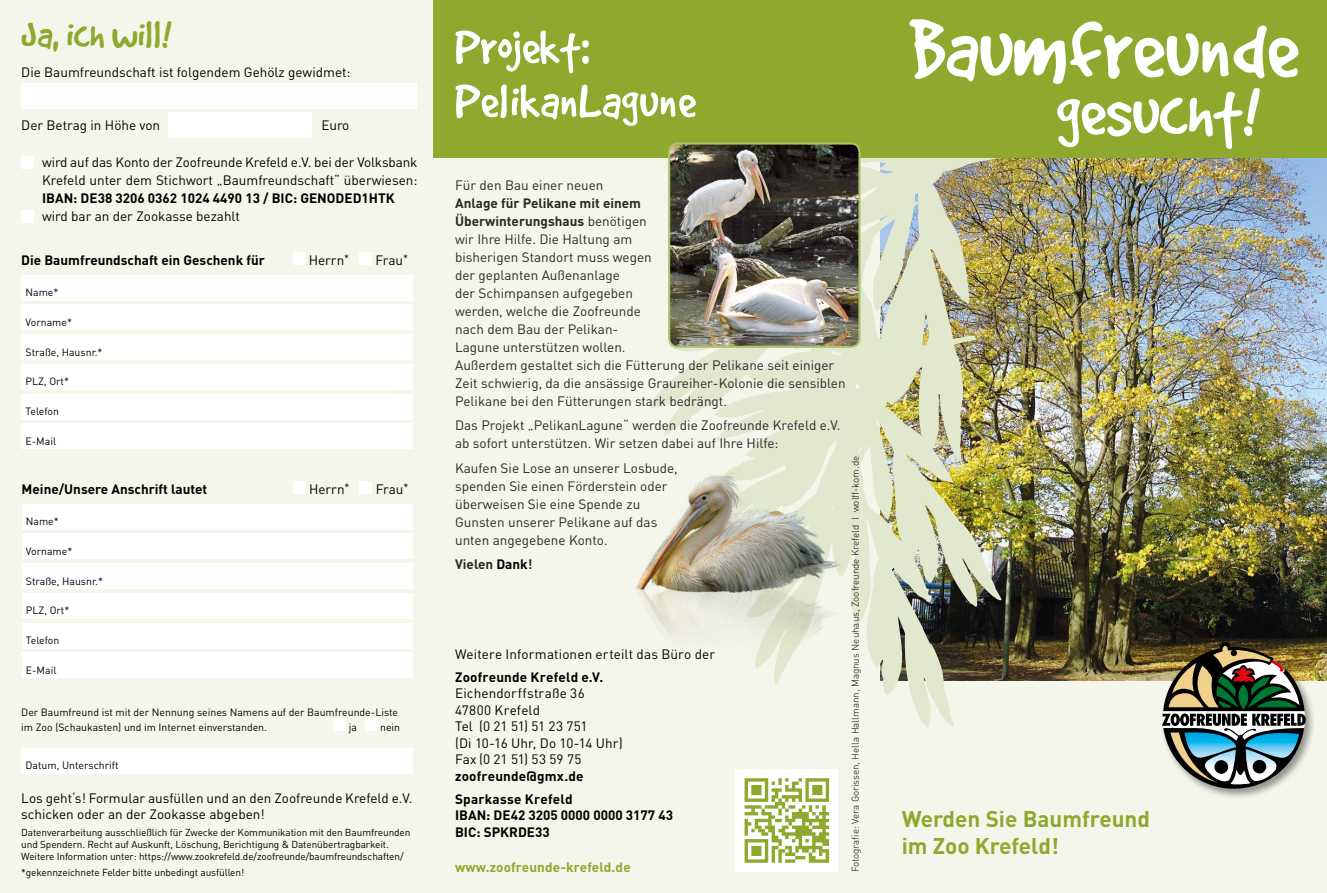
<style>
.page{position:relative;width:1327px;height:893px;background:#f4f6eb}
.page>*{position:absolute;margin:0;border:0;box-sizing:border-box;transform-origin:0 0}
.t1{font:93.3px "Good Dog Plain";color:#fff}
.t2{font:75px "Good Dog Plain";color:#fff}
.t3{font:52.5px/54px "Good Dog Plain";letter-spacing:.01em;color:#fff}
.t4{font:42px "Good Dog Plain";color:#8fa82e}
.t5{font:700 22.5px/27px "DIN";color:#8fa82e}
.t6{font:13.5px/18px "DIN";color:#282827}
.t7{font:13.5px/16.5px "DIN";color:#000}
.t8{font:700 13.5px/23px "DIN";color:#000}
.t9{font:700 13.5px "DIN";letter-spacing:.01em;color:#8fa82e}
.t10{font:700 13.5px "DIN";color:#282827}
.t11{font:10.5px/14.9px "DIN";color:#000}
.t12{font:10.05px/12px "DIN";letter-spacing:-.01em;color:#000}
.t13{font:300 9.75px "DIN";color:#000}
.s1{font-weight:700}
.s2{color:#000}
</style>
<div class="page">
<img style="left:1001px;top:157px;width:326px;height:523px">
<img style="left:649px;top:157px;width:421px;height:419px">
<img style="left:708px;top:335px;width:293px;height:393px">
<div style="left:434px;top:0;width:893px;height:157px;background:#8fa82e"></div>
<div style="left:1160px;top:640px;width:156px;height:159px;background:#000;opacity:.4"></div>
<img style="left:1162px;top:642px;width:143px;height:148px">
<div style="left:736px;top:769px;width:102px;height:102px;background:#fff"></div>
<svg style="left:744px;top:778px;width:85px;height:85px"></svg>
<img style="left:636px;top:472px;width:207px;height:238px">
<img style="left:669px;top:145px;width:190px;height:202px">
<div style="left:668px;top:142px;width:192px;height:206px;border:2px solid #b1c06e;border-radius:9px"></div>
<div style="left:21px;top:83px;width:396px;height:25px;background:#fff"></div>
<div style="left:168px;top:113px;width:143px;height:25px;background:#fff"></div>
<div style="left:21px;top:156px;width:13px;height:13px;background:#fff"></div>
<div style="left:21px;top:210px;width:13px;height:13px;background:#fff"></div>
<div style="left:293px;top:253px;width:12px;height:12px;background:#fff"></div>
<div style="left:359px;top:253px;width:13px;height:12px;background:#fff"></div>
<div style="left:21px;top:275px;width:391px;height:25px;background:#fff"></div>
<div style="left:21px;top:305px;width:391px;height:25px;background:#fff"></div>
<div style="left:21px;top:334px;width:391px;height:26px;background:#fff"></div>
<div style="left:21px;top:364px;width:391px;height:26px;background:#fff"></div>
<div style="left:21px;top:394px;width:391px;height:25px;background:#fff"></div>
<div style="left:21px;top:424px;width:391px;height:25px;background:#fff"></div>
<div style="left:293px;top:481px;width:13px;height:13px;background:#fff"></div>
<div style="left:360px;top:481px;width:12px;height:13px;background:#fff"></div>
<div style="left:22px;top:504px;width:390px;height:25px;background:#fff"></div>
<div style="left:22px;top:533px;width:390px;height:26px;background:#fff"></div>
<div style="left:22px;top:563px;width:390px;height:26px;background:#fff"></div>
<div style="left:22px;top:593px;width:390px;height:26px;background:#fff"></div>
<div style="left:22px;top:623px;width:390px;height:25px;background:#fff"></div>
<div style="left:22px;top:653px;width:390px;height:25px;background:#fff"></div>
<div style="left:21px;top:748px;width:391px;height:25px;background:#fff"></div>
<div style="left:333px;top:718px;width:13px;height:13px;background:#fff"></div>
<div style="left:365px;top:718px;width:12px;height:13px;background:#fff"></div>
<h3 class="t4" style="left:21px;top:14px;width:152px">Ja, ich will!</h3>
<p class="t7" style="left:21px;top:64px;width:331px">Die Baumfreundschaft ist folgendem Gehölz gewidmet:</p>
<p class="t7" style="left:21px;top:117px;width:140px">Der Betrag in Höhe von</p>
<p class="t7" style="left:321px;top:117px;width:30px">Euro</p>
<p class="t7" style="left:42px;top:153px;width:377px;line-height:18px">wird auf das Konto der Zoofreunde Krefeld e.V. bei der Volksbank<br>Krefeld unter dem Stichwort „Baumfreundschaft“ überwiesen:</p>
<p class="t8" style="left:42px;top:186px;width:354px">IBAN: DE38 3206 0362 1024 4490 13 / BIC: GENODED1HTK</p>
<p class="t7" style="left:42px;top:208px;width:199px">wird bar an der Zookasse bezahlt</p>
<p class="t8" style="left:21px;top:248px;width:245px">Die Baumfreundschaft ein Geschenk für</p>
<p class="t7" style="left:309px;top:252px;width:42px">Herrn<sup>*</sup></p>
<p class="t7" style="left:375px;top:252px;width:34px">Frau<sup>*</sup></p>
<p class="t11" style="left:26px;top:285px;width:34px">Name*</p>
<p class="t11" style="left:26px;top:314px;width:48px">Vorname*</p>
<p class="t11" style="left:26px;top:344px;width:79px">Straße, Hausnr.*</p>
<p class="t11" style="left:26px;top:374px;width:45px">PLZ, Ort*</p>
<p class="t11" style="left:26px;top:404px;width:35px">Telefon</p>
<p class="t11" style="left:26px;top:433px;width:32px">E-Mail</p>
<p class="t8" style="left:22px;top:477px;width:187px">Meine/Unsere Anschrift lautet</p>
<p class="t7" style="left:309px;top:481px;width:42px">Herrn<sup>*</sup></p>
<p class="t7" style="left:376px;top:481px;width:34px">Frau<sup>*</sup></p>
<p class="t11" style="left:26px;top:514px;width:34px">Name*</p>
<p class="t11" style="left:26px;top:543px;width:48px">Vorname*</p>
<p class="t11" style="left:26px;top:573px;width:79px">Straße, Hausnr.*</p>
<p class="t11" style="left:26px;top:603px;width:45px">PLZ, Ort*</p>
<p class="t11" style="left:26px;top:633px;width:35px">Telefon</p>
<p class="t11" style="left:26px;top:662px;width:32px">E-Mail</p>
<p class="t11" style="left:21px;top:705px;width:378px">Der Baumfreund ist mit der Nennung seines Namens auf der Baumfreunde-Liste im Zoo (Schaukasten) und im Internet einverstanden.</p>
<p class="t11" style="left:349px;top:720px;width:10px">ja</p>
<p class="t11" style="left:380px;top:720px;width:22px">nein</p>
<p class="t11" style="left:26px;top:758px;width:95px">Datum, Unterschrift</p>
<p class="t7" style="left:21px;top:790px;width:393px">Los geht‘s! Formular ausfüllen und an den Zoofreunde Krefeld e.V. schicken oder an der Zookasse abgeben!</p>
<p class="t12" style="left:21px;top:826px;width:391px">Datenverarbeitung ausschließlich für Zwecke der Kommunikation mit den Baumfreunden und Spendern. Recht auf Auskunft, Löschung, Berichtigung &amp; Datenübertragbarkeit.<br>Weitere Information unter: https://www.zookrefeld.de/zoofreunde/baumfreundschaften/</p>
<p class="t12" style="left:21px;top:866px;width:224px">*gekennzeichnete Felder bitte unbedingt ausfüllen!</p>
<h3 class="t3" style="left:455px;top:21px;width:242px">Projekt:<br>PelikanLagune</h3>
<p class="t6" style="left:455px;top:176px;width:150px">Für den Bau einer neuen</p>
<p class="t6" style="left:455px;top:194px;width:392px"><span class="s1">Anlage für Pelikane mit einem<br>Überwinterungshaus</span> benötigen<br>wir Ihre Hilfe. Die Haltung am<br>bisherigen Standort muss wegen<br>der geplanten Außenanlage<br>der Schimpansen aufgegeben<br>werden, welche die Zoofreunde<br>nach dem Bau der Pelikan-<br>Lagune unterstützen wollen.<br>Außerdem gestaltet sich die Fütterung der Pelikane seit einiger Zeit schwierig, da die ansässige Graureiher-Kolonie die sensiblen Pelikane bei den Fütterungen stark bedrängt.</p>
<p class="t6" style="left:455px;top:416px;width:387px">Das Projekt „PelikanLagune“ werden die Zoofreunde Krefeld e.V. ab sofort unterstützen. Wir setzen dabei auf Ihre Hilfe:</p>
<p class="t6" style="left:455px;top:458px;width:224px">Kaufen Sie Lose an unserer Losbude, spenden Sie einen Förderstein oder überweisen Sie eine Spende zu<br>Gunsten unserer Pelikane auf das unten angegebene Konto.</p>
<p class="t10" style="left:455px;top:555px;width:79px">Vielen <span class="s2">Dank</span>!</p>
<p class="t13" style="left:849px;top:872px;width:418px;rotate:-90deg">Fotografie: Vera Gorissen, Hella Hallmann, Magnus Neuhaus, Zoofreunde Krefeld I wolff-kom.de</p>
<p class="t7" style="left:455px;top:645px;width:262px">Weitere Informationen erteilt das Büro der</p>
<p class="t8" style="left:455px;top:665px;width:150px">Zoofreunde Krefeld e.V.</p>
<p class="t7" style="left:455px;top:685px;width:169px">Eichendorffstraße 36<br>47800 Krefeld<br>Tel (0 21 51) 51 23 751<br>(Di 10-16 Uhr, Do 10-14 Uhr)<br>Fax (0 21 51) 53 59 75</p>
<p class="t8" style="left:455px;top:764px;width:130px">zoofreunde@gmx.de<br>Sparkasse Krefeld</p>
<p class="t8" style="left:455px;top:806px;width:219px;line-height:16.5px">IBAN: DE42 3205 0000 0000 3177 43<br>BIC: SPKRDE33</p>
<p class="t9" style="left:455px;top:858px;width:177px">www.zoofreunde-krefeld.de</p>
<h1 class="t1" style="left:908px;top:4px;width:392px">Baumfreunde</h1>
<h2 class="t2" style="left:1055px;top:76px;width:206px">gesucht!</h2>
<h3 class="t5" style="left:901px;top:804px;width:250px">Werden Sie Baumfreund im Zoo Krefeld!</h3>
</div>
